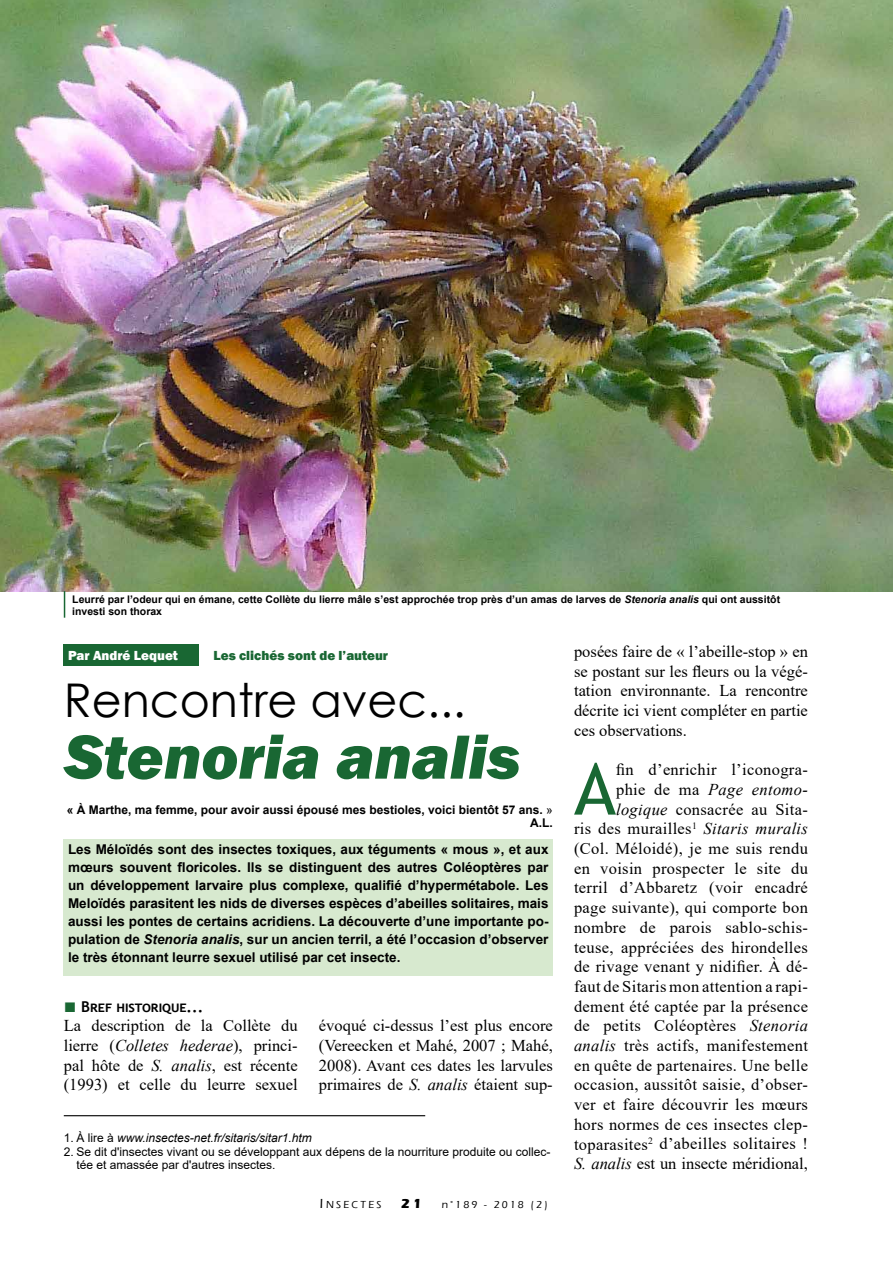
<style>
.page{position:relative;width:893px;height:1263px;background:#fff}
.page>*{position:absolute;margin:0;border:0;box-sizing:border-box;transform-origin:0 0}
.t1{font:71.55px "Trebuchet MS";color:#196733}
.t2{font:italic 800 64.5px "Franklin Gothic";color:#196733}
.t3{font:46.5px "Century Gothic";color:#000}
.t4{font:16.5px/19.6px "Times New Roman";letter-spacing:.02em;color:#000;text-align:justify}
.t5{font:700 15px "Trebuchet MS";color:#000}
.t6{font:700 13.5px/18px "Arial";color:#000;text-align:justify}
.t7{font:800 13.5px "Franklin Gothic";color:#196733}
.t8{font:800 13.5px "Franklin Gothic";color:#fff}
.t9{font:12px/13.5px "Arial";color:#000}
.t10{font:700 12px/13.5px "Arial";color:#000;text-align:right}
.t11{font:italic 12px "Arial";color:#000}
.t12{font:700 10.5px/12px "Arial";color:#000}
.t13{font:500 10.5px "Eras ITC";letter-spacing:.2em;color:#000}
.s1{font-style:italic}
.s2{font-weight:400}
.s3{font-family:"Times New Roman";font-weight:400;font-size:21px;color:#196733}
.s4{font-style:normal}
.s5{font-size:13.5px}
.s6{font-weight:700;font-size:13.5px}
</style>
<div class="page">
<div style="left:64px;top:644px;width:135px;height:22px;background:#196733"></div>
<div style="left:64px;top:840px;width:489px;height:136px;background:#d7e9cf"></div>
<img style="left:0;top:0;width:893px;height:591px">
<hr style="left:64px;top:1115px;width:361px;height:1px;background:#000">
<svg style="left:64px;top:591px;width:1px;height:27px"></svg>
<p class="t12" style="left:72px;top:593px;width:709px">Leurré par l’odeur qui en émane, cette Collète du lierre mâle s’est approchée trop près d’un amas de larves de <span class="s1">Stenoria analis</span> qui ont aussitôt investi son thorax</p>
<p class="t8" style="left:68px;top:647px;width:111px">Par André Lequet</p>
<p class="t7" style="left:214px;top:647px;width:176px">Les clichés sont de l’auteur</p>
<h3 class="t3" style="left:64px;top:667px;width:403px">Rencontre avec...</h3>
<h2 class="t2" style="left:64px;top:715px;width:458px">Stenoria analis</h2>
<p class="t10" style="left:67px;top:803px;width:487px">« À Marthe, ma femme, pour avoir aussi épousé mes bestioles, voici bientôt 57 ans. <span class="s2">»<br></span>A.L.</p>
<p class="t6" style="left:68px;top:840px;width:482px">Les Méloïdés sont des insectes toxiques, aux téguments « mous », et aux mœurs souvent floricoles. Ils se distinguent des autres Coléoptères par un développement larvaire plus complexe, qualifié d’hypermétabole. Les Meloïdés parasitent les nids de diverses espèces d’abeilles solitaires, mais aussi les pontes de certains acridiens. La découverte d’une importante po&shy;pulation de <span class="s1">Stenoria analis</span>, sur un ancien terril, a été l’occasion d’observer le très étonnant leurre sexuel utilisé par cet insecte.</p>
<p class="t5" style="left:64px;top:997px;width:141px"><span class="s3">■</span> Bref historique...</p>
<p class="t4" style="left:64px;top:1015px;width:235px">La description de la Collète du lierre (<span class="s1">Colletes hederae</span>), princi&shy;pal hôte de <span class="s1">S. analis</span>, est récente (1993) et celle du leurre sexuel</p>
<p class="t4" style="left:319px;top:1015px;width:235px">évoqué ci-dessus l’est plus encore (Vereecken et Mahé, 2007 ; Mahé, 2008). Avant ces dates les larvules primaires de <span class="s1">S. analis</span> étaient sup-</p>
<p class="t11" style="left:64px;top:1130px;width:250px"><span class="s4">1. À lire à</span> www.insectes-net.fr/sitaris/sitar1.htm</p>
<p class="t9" style="left:77px;top:1145px;width:475px;text-indent:-13px">2. Se dit d'insectes vivant ou se développant aux dépens de la nourriture produite ou collec&shy;tée et amassée par d'autres insectes.</p>
<p class="t13" style="left:320px;top:1199px;width:229px"><span class="s5">I</span>NSECTES <span class="s6">21</span> n°189 - 2018 (2)</p>
<p class="t4" style="left:574px;top:641px;width:235px">posées faire de « l’abeille-stop » en se postant sur les fleurs ou la végé&shy;tation environnante. La rencontre décrite ici vient compléter en partie ces observations.</p>
<h1 class="t1" style="left:574px;top:744px;width:44px">A</h1>
<p class="t4" style="left:574px;top:759px;width:235px;text-align:right">fin d’enrichir l’iconogra-<br>phie de ma <span class="s1">Page entomo&shy;logique</span> consacrée au Sita-<br>ris des murailles<sup>1</sup> <span class="s1">Sitaris muralis </span>(Col. Méloidé), je me suis rendu en voisin prospecter le site du terril d’Abbaretz (voir encadré page suivante), qui comporte bon nombre de parois sablo-schis&shy;teuse, appréciées des hirondelles de rivage venant y nidifier. À dé&shy;faut de Sitaris mon attention a rapi&shy;dement été captée par la présence de petits Coléoptères <span class="s1">Stenoria analis</span> très actifs, manifestement en quête de partenaires. Une belle occasion, aussitôt saisie, d’obser&shy;ver et faire découvrir les mœurs hors normes de ces insectes clep&shy;toparasites<sup>2</sup> d’abeilles solitaires !<br><span class="s1">S. analis</span> est un insecte méridional,</p>
</div>
